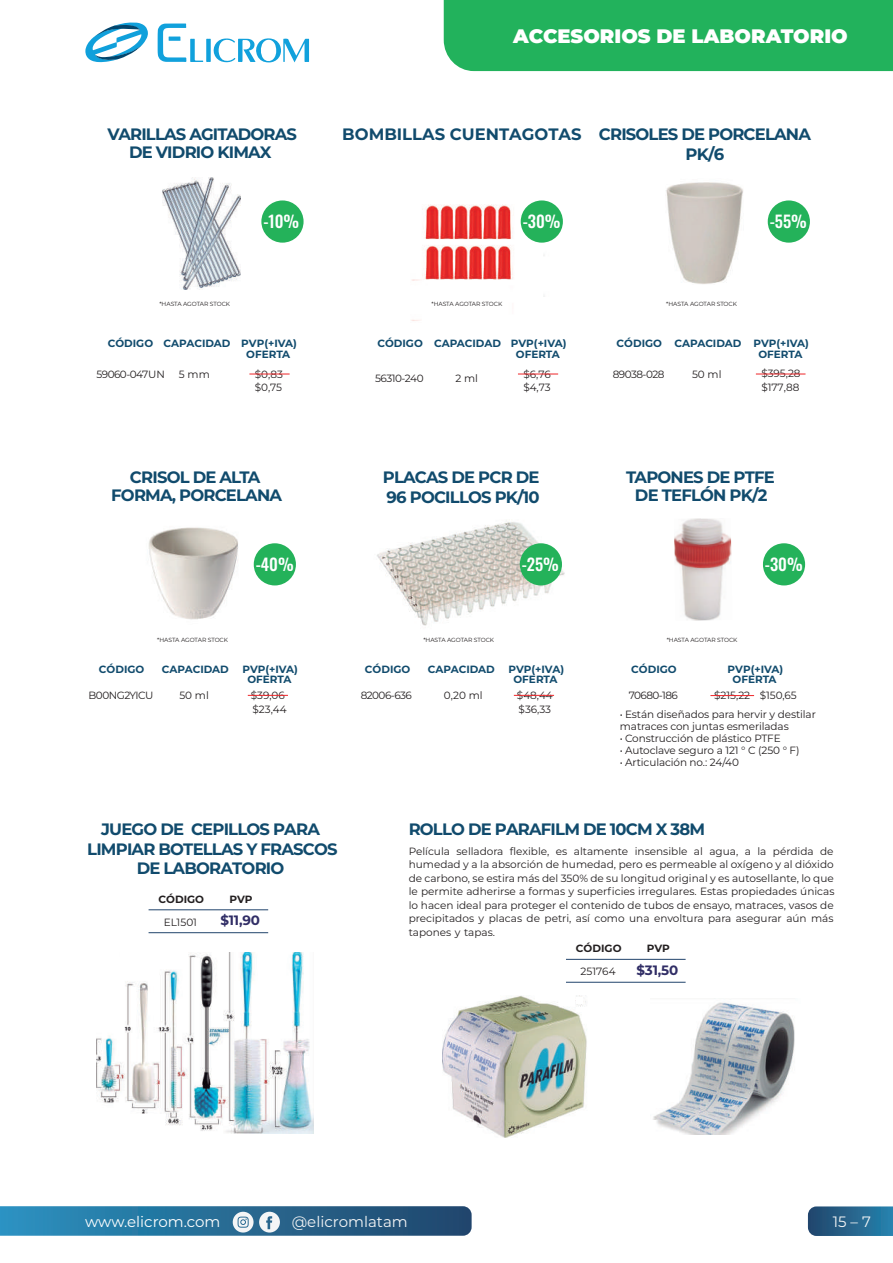
<style>
.page{position:relative;width:893px;height:1263px;background:#fff}
.page>*{position:absolute;margin:0;border:0;box-sizing:border-box;transform-origin:0 0}
.t1{font:900 19.5px "Montserrat";color:#fff}
.t2{font:700 16.5px/19.6px "Montserrat";letter-spacing:-.05em;color:#114b6d;text-align:center}
.t3{font:16.5px "Oswald";color:#fff}
.t4{font:700 16.5px "Montserrat";color:#114b6d}
.t5{font:15px "Montserrat";color:#f4f5f6}
.t6{font:15px "Montserrat";color:#fff}
.t7{font:700 13.5px "Montserrat";letter-spacing:-.01em;color:#312e66}
.t8{font:10.5px/13.5px "Montserrat";letter-spacing:-.01em;color:#231f20}
.t9{font:700 10.5px/10.5px "Montserrat";color:#114b6d;text-align:center}
.t10{font:10.5px "Montserrat";letter-spacing:-.05em;color:#231f20}
.t11{font:700 10.5px "Montserrat";color:#231f20}
.t12{font:6px "Montserrat";letter-spacing:-.02em;color:#231f20}
</style>
<div class="page">
<img style="left:411px;top:203px;width:134px;height:118px">
<img style="left:377px;top:520px;width:188px;height:106px">
<div style="left:444px;top:0;width:449px;height:71px;background:#22b25c"></div>
<svg style="left:85px;top:22px;width:63px;height:40px"></svg>
<svg style="left:158px;top:23px;width:151px;height:39px"></svg>
<svg style="left:808px;top:1206px;width:85px;height:30px;background:#2b6890"></svg>
<svg style="left:0;top:1206px;width:472px;height:30px;background:#32739a"></svg>
<hr style="left:249px;top:374px;width:41px;height:1px;background:#ee2528">
<div style="left:261px;top:200px;width:43px;height:43px;background:#24b25a;border-radius:50%"></div>
<img style="left:162px;top:177px;width:79px;height:112px">
<hr style="left:518px;top:374px;width:40px;height:1px;background:#ee2528">
<div style="left:521px;top:200px;width:42px;height:43px;background:#24b25a;border-radius:50%"></div>
<hr style="left:756px;top:374px;width:49px;height:1px;background:#ee2528">
<div style="left:768px;top:200px;width:42px;height:43px;background:#24b25a;border-radius:50%"></div>
<img style="left:666px;top:182px;width:77px;height:102px">
<hr style="left:248px;top:695px;width:40px;height:1px;background:#ee2528">
<div style="left:254px;top:543px;width:42px;height:42px;background:#24b25a;border-radius:50%"></div>
<img style="left:148px;top:527px;width:91px;height:93px">
<hr style="left:514px;top:695px;width:40px;height:1px;background:#ee2528">
<div style="left:520px;top:543px;width:42px;height:42px;background:#24b25a;border-radius:50%"></div>
<hr style="left:710px;top:695px;width:44px;height:1px;background:#ee2528">
<div style="left:763px;top:543px;width:42px;height:42px;background:#24b25a;border-radius:50%"></div>
<img style="left:674px;top:518px;width:58px;height:103px">
<hr style="left:149px;top:932px;width:119px;height:1px;background:#21446c">
<hr style="left:149px;top:909px;width:119px;height:1px;background:#21446c">
<img style="left:653px;top:998px;width:142px;height:136px">
<hr style="left:566px;top:982px;width:120px;height:1px;background:#21446c">
<hr style="left:566px;top:959px;width:120px;height:1px;background:#21446c">
<img style="left:96px;top:952px;width:218px;height:181px">
<div style="left:95px;top:944px;width:24px;height:14px;background:#fff"></div>
<img style="left:443px;top:995px;width:144px;height:143px">
<div style="left:576px;top:997px;width:7px;height:7px;background:#fff"></div>
<h2 class="t2" style="left:108px;top:124px;width:191px;line-height:18px">VARILLAS AGITADORAS<br>DE VIDRIO KIMAX</h2>
<h2 class="t3" style="left:263px;top:206px;width:37px">-10%</h2>
<h1 class="t1" style="left:513px;top:21px;width:336px">ACCESORIOS DE LABORATORIO</h1>
<h2 class="t4" style="left:342px;top:122px;width:241px">BOMBILLAS CUENTAGOTAS</h2>
<h2 class="t2" style="left:599px;top:124px;width:214px">CRISOLES DE PORCELANA<br>PK/6</h2>
<h2 class="t3" style="left:523px;top:206px;width:39px">-30%</h2>
<h2 class="t3" style="left:770px;top:206px;width:39px">-55%</h2>
<p class="t12" style="left:431px;top:300px;width:72px">*HASTA AGOTAR STOCK</p>
<p class="t12" style="left:159px;top:300px;width:72px">*HASTA AGOTAR STOCK</p>
<p class="t12" style="left:666px;top:300px;width:72px">*HASTA AGOTAR STOCK</p>
<p class="t9" style="left:108px;top:338px;width:47px">CÓDIGO</p>
<p class="t10" style="left:97px;top:367px;width:70px">59060-047UN</p>
<p class="t9" style="left:164px;top:338px;width:68px">CAPACIDAD</p>
<p class="t8" style="left:179px;top:367px;width:32px">5 mm</p>
<p class="t9" style="left:241px;top:338px;width:57px">PVP(+IVA)<br>OFERTA</p>
<p class="t8" style="left:255px;top:367px;width:30px">$0,83</p>
<p class="t8" style="left:255px;top:380px;width:29px">$0,75</p>
<p class="t9" style="left:377px;top:338px;width:47px">CÓDIGO</p>
<p class="t10" style="left:375px;top:371px;width:50px">56310-240</p>
<p class="t9" style="left:434px;top:338px;width:68px">CAPACIDAD</p>
<p class="t8" style="left:455px;top:371px;width:24px">2 ml</p>
<p class="t9" style="left:511px;top:338px;width:57px">PVP(+IVA)<br>OFERTA</p>
<p class="t8" style="left:523px;top:367px;width:29px">$6,76</p>
<p class="t8" style="left:523px;top:380px;width:29px">$4,73</p>
<p class="t9" style="left:617px;top:338px;width:47px">CÓDIGO</p>
<p class="t10" style="left:613px;top:367px;width:53px">89038-028</p>
<p class="t9" style="left:674px;top:338px;width:69px">CAPACIDAD</p>
<p class="t8" style="left:692px;top:367px;width:31px">50 ml</p>
<p class="t9" style="left:753px;top:338px;width:57px">PVP(+IVA)<br>OFERTA</p>
<p class="t8" style="left:761px;top:366px;width:41px">$395,28</p>
<p class="t8" style="left:761px;top:380px;width:40px">$177,88</p>
<h2 class="t2" style="left:111px;top:467px;width:172px;line-height:18px">CRISOL DE ALTA<br>FORMA, PORCELANA</h2>
<h2 class="t3" style="left:256px;top:549px;width:39px">-40%</h2>
<h2 class="t2" style="left:383px;top:467px;width:158px;text-align:left">PLACAS DE PCR DE<br>96 POCILLOS PK/10</h2>
<h2 class="t3" style="left:522px;top:549px;width:39px">-25%</h2>
<h2 class="t2" style="left:626px;top:467px;width:150px;line-height:18px">TAPONES DE PTFE<br>DE TEFLÓN PK/2</h2>
<h2 class="t3" style="left:765px;top:549px;width:39px">-30%</h2>
<p class="t12" style="left:157px;top:635px;width:72px">*HASTA AGOTAR STOCK</p>
<p class="t12" style="left:667px;top:635px;width:72px">*HASTA AGOTAR STOCK</p>
<p class="t12" style="left:423px;top:635px;width:72px">*HASTA AGOTAR STOCK</p>
<p class="t9" style="left:99px;top:663px;width:47px">CÓDIGO</p>
<p class="t10" style="left:89px;top:688px;width:66px">B00NG2YICU</p>
<p class="t9" style="left:162px;top:663px;width:69px">CAPACIDAD</p>
<p class="t8" style="left:179px;top:688px;width:31px">50 ml</p>
<p class="t9" style="left:242px;top:663px;width:57px">PVP(+IVA)<br>OFERTA</p>
<p class="t8" style="left:251px;top:688px;width:35px">$39,06</p>
<p class="t8" style="left:253px;top:702px;width:36px">$23,44</p>
<h2 class="t2" style="left:87px;top:818px;width:252px">JUEGO DE CEPILLOS PARA<br>LIMPIAR BOTELLAS Y FRASCOS<br>DE LABORATORIO</h2>
<p class="t11" style="left:158px;top:891px;width:47px">CÓDIGO</p>
<p class="t8" style="left:164px;top:915px;width:35px">EL1501</p>
<p class="t11" style="left:229px;top:891px;width:25px">PVP</p>
<p class="t7" style="left:220px;top:911px;width:41px">$11,90</p>
<p class="t9" style="left:365px;top:663px;width:47px">CÓDIGO</p>
<p class="t10" style="left:361px;top:688px;width:53px">82006-636</p>
<p class="t9" style="left:631px;top:663px;width:47px">CÓDIGO</p>
<p class="t10" style="left:629px;top:688px;width:51px">70680-186</p>
<p class="t9" style="left:508px;top:663px;width:57px">PVP(+IVA)<br>OFERTA</p>
<p class="t8" style="left:517px;top:688px;width:37px">$48,44</p>
<p class="t9" style="left:728px;top:663px;width:57px">PVP(+IVA)<br>OFERTA</p>
<p class="t8" style="left:714px;top:688px;width:38px">$215,22</p>
<p class="t9" style="left:428px;top:663px;width:69px">CAPACIDAD</p>
<p class="t8" style="left:444px;top:688px;width:40px">0,20 ml</p>
<p class="t8" style="left:760px;top:688px;width:39px">$150,65</p>
<p class="t8" style="left:519px;top:702px;width:34px">$36,33</p>
<p class="t8" style="left:620px;top:707px;width:197px;line-height:12px">• Están diseñados para hervir y destilar matraces con juntas esmeriladas</p>
<p class="t8" style="left:620px;top:731px;width:162px">• Construcción de plástico PTFE</p>
<p class="t8" style="left:620px;top:743px;width:181px">• Autoclave seguro a 121 ° C (250 ° F)</p>
<p class="t8" style="left:620px;top:755px;width:120px">• Articulación no.: 24/40</p>
<h2 class="t2" style="left:409px;top:818px;width:298px">ROLLO DE PARAFILM DE 10CM X 38M</h2>
<p class="t8" style="left:409px;top:844px;width:427px;text-align:justify">Película selladora flexible, es altamente insensible al agua, a la pérdida de humedad y a la absorción de humedad, pero es permeable al oxígeno y al dióxido de carbono, se estira más del 350% de su longitud original y es autosellante, lo que le permite adherirse a formas y superficies irregulares. Estas propiedades únicas lo hacen ideal para proteger el contenido de tubos de ensayo, matraces, vasos de precipitados y placas de petri, así como una envoltura para asegurar aún más</p>
<p class="t11" style="left:576px;top:941px;width:47px">CÓDIGO</p>
<p class="t8" style="left:581px;top:964px;width:37px">251764</p>
<p class="t11" style="left:647px;top:941px;width:25px">PVP</p>
<p class="t7" style="left:636px;top:960px;width:43px">$31,50</p>
<h3 class="t6" style="left:85px;top:1211px;width:137px">www.elicrom.com</h3>
<h3 class="t5" style="left:292px;top:1211px;width:117px">@elicromlatam</h3>
<h3 class="t5" style="left:833px;top:1212px;width:40px">15 – 7</h3>
</div>
